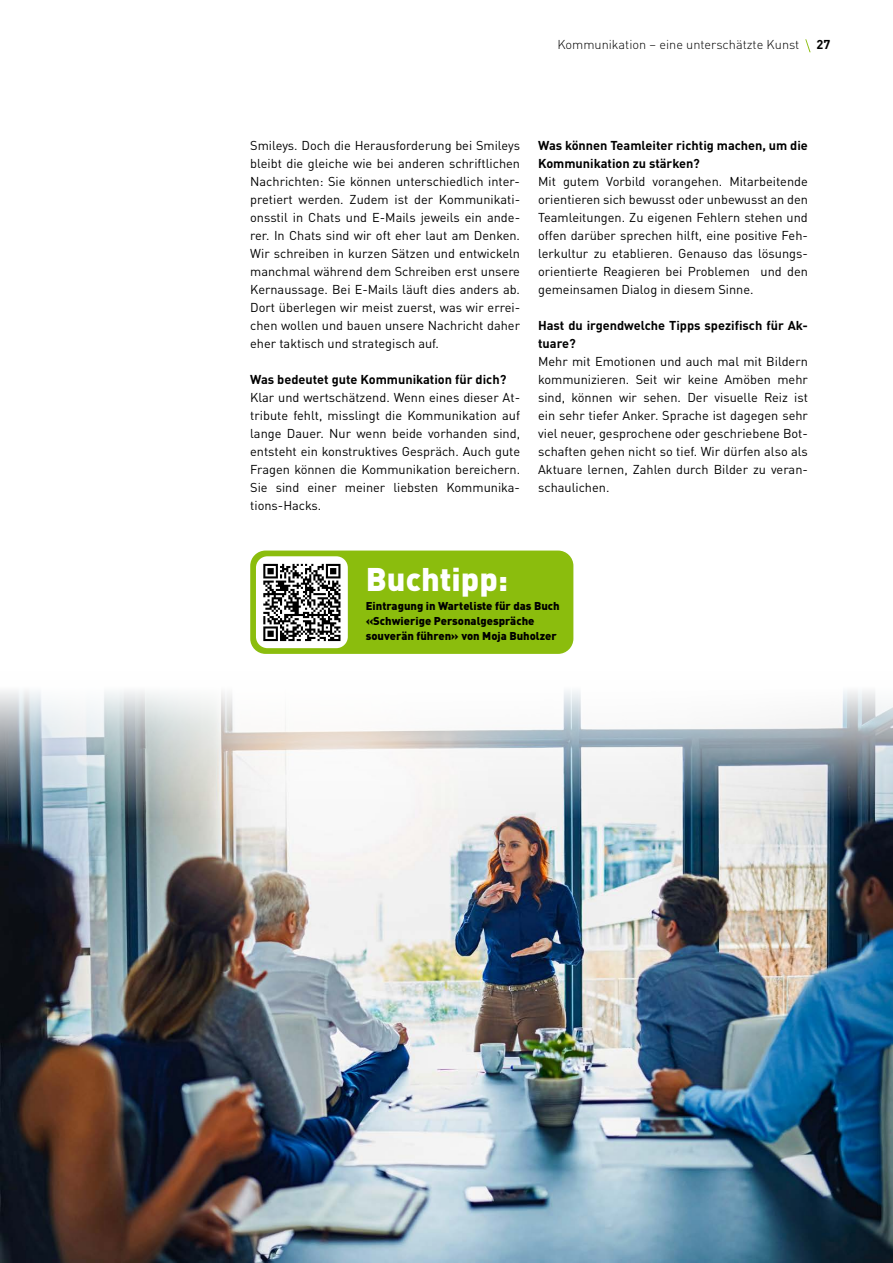
<style>
.page{position:relative;width:893px;height:1263px;background:#fff}
.page>*{position:absolute;margin:0;border:0;box-sizing:border-box;transform-origin:0 0}
.t1{font:900 32.4px "DIN Pro";color:#fff}
.t2{font:12.75px/18px "DIN Pro";color:#000;text-align:justify}
.t3{font:700 12.75px/18px "DIN Pro";color:#000}
.t4{font:300 12.75px "DIN Pro";color:#000}
.t5{font:900 11.25px/15px "DIN Pro";color:#000}
</style>
<div class="page">
<svg style="left:805px;top:39px;width:6px;height:13px"></svg>
<img style="left:0;top:691px;width:893px;height:572px">
<div style="left:250px;top:550px;width:323px;height:104px;background:#8bbd0d;border-radius:15px"></div>
<div style="left:256px;top:556px;width:92px;height:92px;background:#fff;border-radius:11px"></div>
<svg style="left:263px;top:564px;width:77px;height:77px"></svg>
<p class="t4" style="left:557px;top:35px;width:243px">Kommunikation – eine unterschätzte Kunst</p>
<p class="t3" style="left:816px;top:34px;width:15px">27</p>
<p class="t2" style="left:250px;top:135px;width:271px">Smileys. Doch die Herausforderung bei Smileys bleibt die gleiche wie bei anderen schriftlichen Nachrichten: Sie können unterschiedlich inter&shy;pretiert werden. Zudem ist der Kommunikati&shy;onsstil in Chats und E-Mails jeweils ein ande&shy;rer. In Chats sind wir oft eher laut am Denken.<br>Wir schreiben in kurzen Sätzen und entwickeln manchmal während dem Schreiben erst unsere Kernaussage. Bei E-Mails läuft dies anders ab.<br>Dort überlegen wir meist zuerst, was wir errei&shy;chen wollen und bauen unsere Nachricht daher eher taktisch und strategisch auf.</p>
<p class="t3" style="left:250px;top:369px;width:258px">Was bedeutet gute Kommunikation für dich?</p>
<p class="t2" style="left:250px;top:387px;width:271px">Klar und wertschätzend. Wenn eines dieser At&shy;tribute fehlt, misslingt die Kommunikation auf lange Dauer. Nur wenn beide vorhanden sind, entsteht ein konstruktives Gespräch. Auch gute Fragen können die Kommunikation bereichern.<br>Sie sind einer meiner liebsten Kommunika&shy;tions-Hacks.</p>
<p class="t3" style="left:538px;top:135px;width:271px">Was können Teamleiter richtig machen, um die<br>Kommunikation zu stärken?</p>
<p class="t2" style="left:538px;top:171px;width:271px">Mit gutem Vorbild vorangehen. Mitarbeitende orientieren sich bewusst oder unbewusst an den Teamleitungen. Zu eigenen Fehlern stehen und offen darüber sprechen hilft, eine positive Feh&shy;lerkultur zu etablieren. Genauso das lösungs&shy;orientierte Reagieren bei Problemen und den gemeinsamen Dialog in diesem Sinne.</p>
<p class="t3" style="left:538px;top:315px;width:271px">Hast du irgendwelche Tipps spezifisch für Ak&shy;tuare?</p>
<p class="t2" style="left:538px;top:351px;width:271px">Mehr mit Emotionen und auch mal mit Bildern kommunizieren. Seit wir keine Amöben mehr sind, können wir sehen. Der visuelle Reiz ist ein sehr tiefer Anker. Sprache ist dagegen sehr viel neuer, gesprochene oder geschriebene Bot&shy;schaften gehen nicht so tief. Wir dürfen also als Aktuare lernen, Zahlen durch Bilder zu veran&shy;schaulichen.</p>
<h1 class="t1" style="left:366px;top:551px;width:144px">Buchtipp:</h1>
<p class="t5" style="left:366px;top:597px;width:196px">Eintragung in Warteliste für das Buch «Schwierige Personalgespräche souverän führen» von Moja Buholzer</p>
</div>
